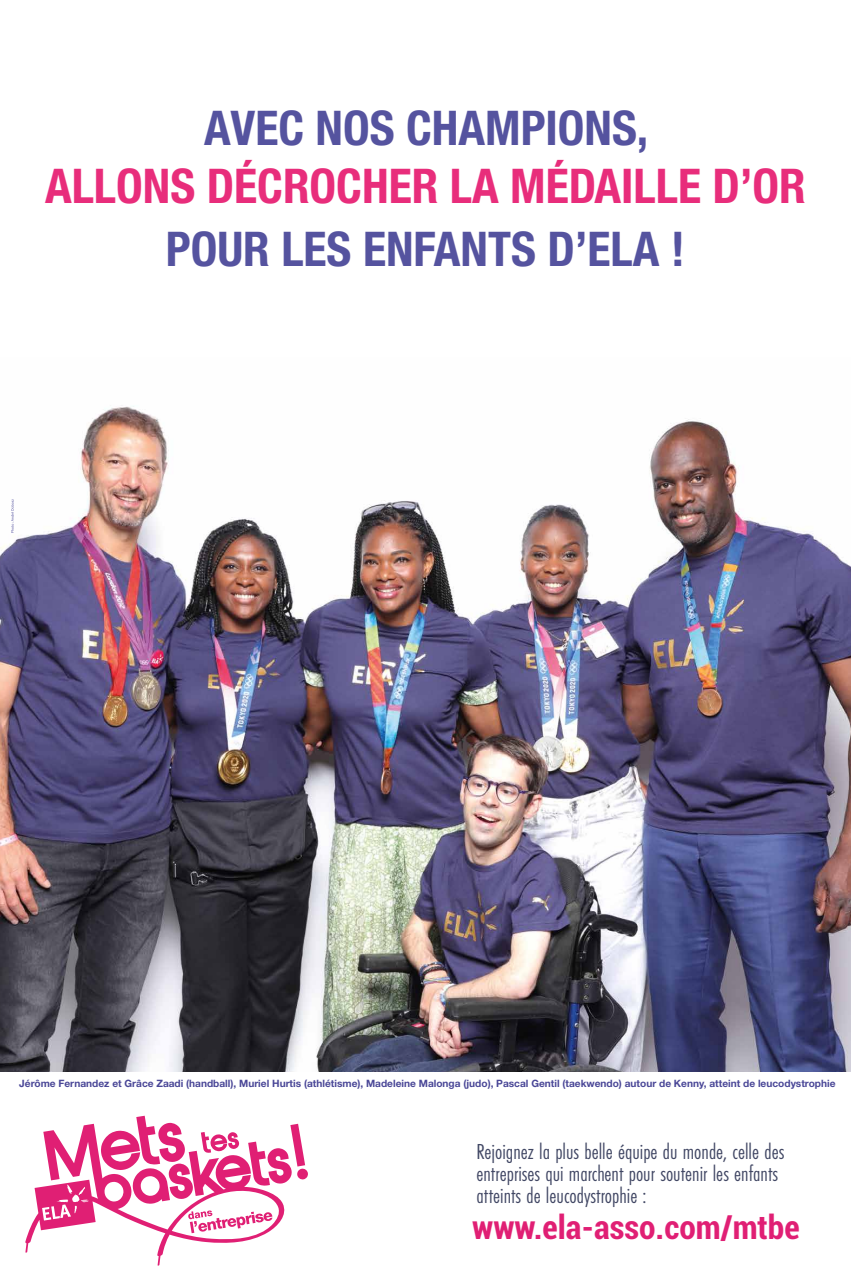
<style>
.page{position:relative;width:851px;height:1276px;background:#fff}
.page>*{position:absolute;margin:0;border:0;box-sizing:border-box;transform-origin:0 0}
.t1{font:700 condensed 47.92px "Helvetica Neue LT Std";color:#55539f}
.t2{font:700 condensed 47.92px "Helvetica Neue LT Std";color:#e82d7b}
.t3{font:700 condensed 33.38px "Roboto";color:#e01f74}
.t4{font:22.5px/21.9px "Futura PT Cond";color:#414764}
.t5{font:700 10.12px "Helvetica Neue LT Std";color:#4a4797}
</style>
<div class="page">
<img style="left:0;top:405px;width:850px;height:666px">
<svg style="left:11px;top:499px;width:3px;height:34px"></svg>
<svg style="left:25px;top:1115px;width:283px;height:151px"></svg>
<h1 class="t1" style="left:204px;top:99px;width:445px">AVEC NOS CHAMPIONS,</h1>
<h1 class="t2" style="left:45px;top:156px;width:762px">ALLONS DÉCROCHER LA MÉDAILLE D’OR</h1>
<h1 class="t1" style="left:166px;top:219px;width:520px">POUR LES ENFANTS D’ELA !</h1>
<p class="t5" style="left:19px;top:1077px;width:817px">Jérôme Fernandez et Grâce Zaadi (handball), Muriel Hurtis (athlétisme), Madeleine Malonga (judo), Pascal Gentil (taekwendo) autour de Kenny, atteint de leucodystrophie</p>
<h3 class="t4" style="left:476px;top:1140px;width:309px">Rejoignez la plus belle équipe du monde, celle des entreprises qui marchent pour soutenir les enfants atteints de leucodystrophie :</h3>
<h2 class="t3" style="left:472px;top:1204px;width:329px">www.ela-asso.com/mtbe</h2>
</div>
